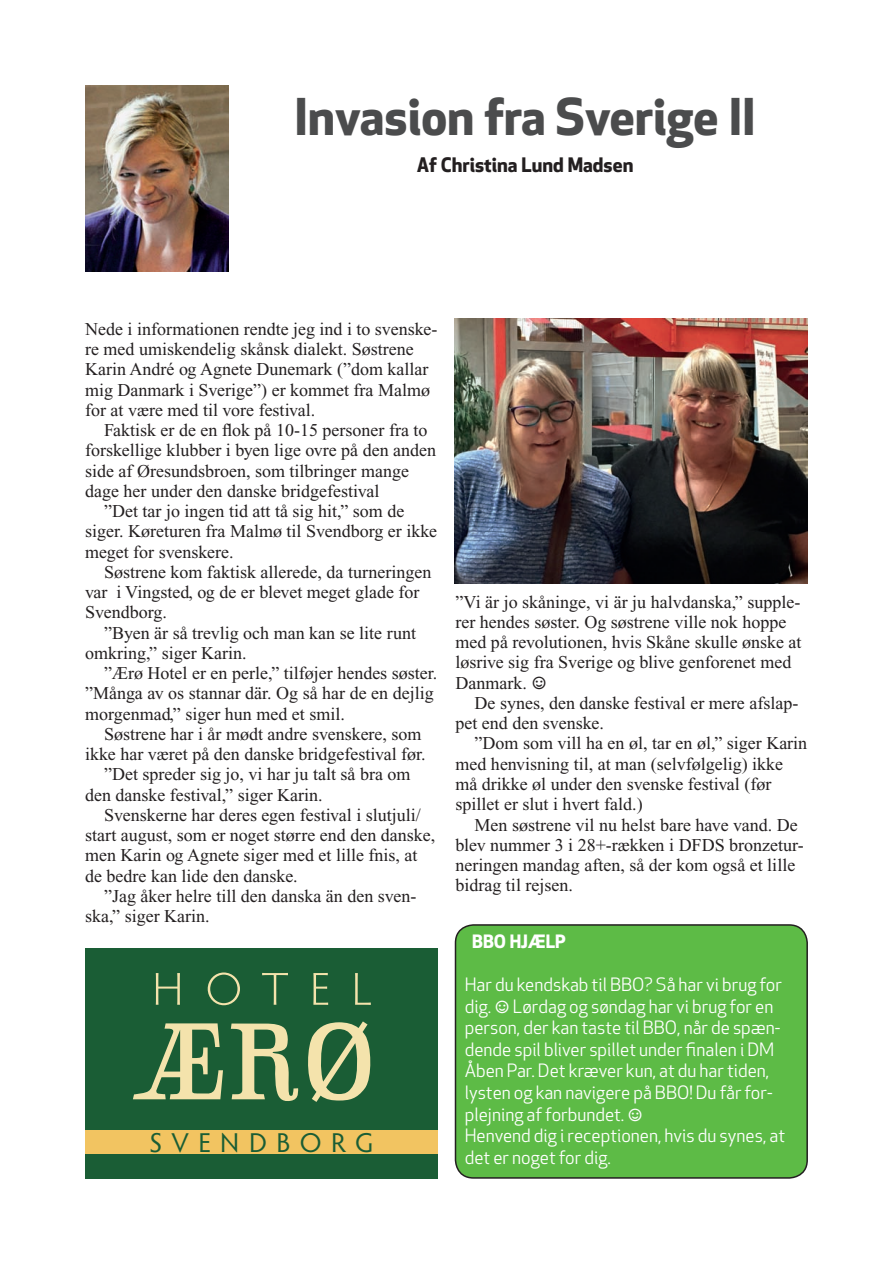
<style>
.page{position:relative;width:893px;height:1263px;background:#fff}
.page>*{position:absolute;margin:0;border:0;box-sizing:border-box;transform-origin:0 0}
.t1{font:700 49.5px "Apex New";color:#4b4c4d}
.t2{font:27.3px "Hypatia Sans Pro";letter-spacing:.345em;color:#1a5d35}
.t3{font:700 19.5px "Apex New";color:#231f20}
.t4{font:18px/20.2px "Bridge";color:#231f20}
.t5{font:18px/21.6px "Apex New";color:#fff}
.t6{font:700 18px "Apex New";color:#fff}
.s1{font-family:"The Serif HP5 Plain"}
</style>
<div class="page">
<img style="left:85px;top:85px;width:143px;height:186px">
<div style="left:455px;top:925px;width:352px;height:253px;background:#5dbb46;border-radius:18px"></div>
<div style="left:455px;top:924px;width:353px;height:255px;border:2px solid #231f20;border-radius:18px"></div>
<img style="left:455px;top:319px;width:352px;height:264px">
<div style="left:85px;top:1127px;width:352px;height:29px;background:#f2c461"></div>
<div style="left:85px;top:948px;width:352px;height:181px;background:#1a5d35"></div>
<div style="left:85px;top:1154px;width:352px;height:25px;background:#1a5d35"></div>
<svg style="left:156px;top:973px;width:24px;height:32px"></svg>
<svg style="left:208px;top:972px;width:32px;height:33px"></svg>
<svg style="left:262px;top:973px;width:26px;height:32px"></svg>
<svg style="left:313px;top:973px;width:15px;height:32px"></svg>
<svg style="left:355px;top:973px;width:16px;height:32px"></svg>
<svg style="left:133px;top:1023px;width:90px;height:76px"></svg>
<svg style="left:231px;top:1023px;width:67px;height:78px"></svg>
<svg style="left:308px;top:1021px;width:63px;height:81px"></svg>
<h1 class="t1" style="left:294px;top:81px;width:463px">Invasion fra Sverige II</h1>
<p class="t3" style="left:417px;top:151px;width:218px">Af Christina Lund Madsen</p>
<p class="t4" style="left:85px;top:318px;width:354px">Nede i informationen rendte jeg ind i to svenske&shy;re med umiskendelig skånsk dialekt. Søstrene Karin André og Agnete Dunemark (”dom kallar mig Danmark i Sverige”) er kommet fra Malmø for at være med til vore festival.</p>
<p class="t4" style="left:104px;top:420px;width:325px">Faktisk er de en flok på 10-15 personer fra to</p>
<p class="t4" style="left:85px;top:440px;width:353px">forskellige klubber i byen lige ovre på den anden</p>
<p class="t4" style="left:85px;top:460px;width:325px">side af Øresundsbroen, som tilbringer mange</p>
<p class="t4" style="left:85px;top:480px;width:296px">dage her under den danske bridgefestival</p>
<p class="t4" style="left:104px;top:501px;width:302px">”Det tar jo ingen tid att tå sig hit,” som de</p>
<p class="t4" style="left:85px;top:521px;width:354px">siger. Køreturen fra Malmø til Svendborg er ikke</p>
<p class="t4" style="left:85px;top:541px;width:150px">meget for svenskere.</p>
<p class="t4" style="left:104px;top:561px;width:329px">Søstrene kom faktisk allerede, da turneringen</p>
<p class="t4" style="left:85px;top:582px;width:336px">var i Vingsted, og de er blevet meget glade for</p>
<p class="t4" style="left:85px;top:602px;width:83px">Svendborg.</p>
<p class="t4" style="left:104px;top:622px;width:313px">”Byen är så trevlig och man kan se lite runt</p>
<p class="t4" style="left:85px;top:642px;width:163px">omkring,” siger Karin.</p>
<p class="t4" style="left:104px;top:663px;width:335px">”Ærø Hotel er en perle,” tilføjer hendes søster.</p>
<p class="t4" style="left:85px;top:683px;width:350px">”Många av os stannar där. Og så har de en dejlig</p>
<p class="t4" style="left:85px;top:703px;width:261px">morgenmad,” siger hun med et smil.</p>
<p class="t4" style="left:104px;top:723px;width:319px">Søstrene har i år mødt andre svenskere, som</p>
<p class="t4" style="left:85px;top:744px;width:342px">ikke har været på den danske bridgefestival før.</p>
<p class="t4" style="left:104px;top:764px;width:308px">”Det spreder sig jo, vi har ju talt så bra om</p>
<p class="t4" style="left:85px;top:784px;width:239px">den danske festival,” siger Karin.</p>
<p class="t4" style="left:104px;top:804px;width:318px">Svenskerne har deres egen festival i slutjuli/</p>
<p class="t4" style="left:85px;top:825px;width:352px">start august, som er noget større end den danske,</p>
<p class="t4" style="left:85px;top:845px;width:334px">men Karin og Agnete siger med et lille fnis, at</p>
<p class="t4" style="left:85px;top:865px;width:214px">de bedre kan lide den danske.</p>
<p class="t4" style="left:104px;top:885px;width:314px">”Jag åker helre till den danska än den sven-</p>
<p class="t4" style="left:85px;top:906px;width:126px">ska,” siger Karin.</p>
<h2 class="t2" style="left:149px;top:1124px;width:225px">SVENDBORG</h2>
<p class="t4" style="left:455px;top:591px;width:347px">”Vi är jo skåninge, vi är ju halvdanska,” supple&shy;rer hendes søster. Og søstrene ville nok hoppe med på revolutionen, hvis Skåne skulle ønske at løsrive sig fra Sverige og blive genforenet med Danmark. <span class="s1">☺</span></p>
<p class="t4" style="left:455px;top:693px;width:344px;text-indent:19px">De synes, den danske festival er mere afslap&shy;pet end den svenske.</p>
<p class="t4" style="left:455px;top:733px;width:353px;text-indent:19px">”Dom som vill ha en øl, tar en øl,” siger Karin med henvisning til, at man (selvfølgelig) ikke må drikke øl under den svenske festival (før spillet er slut i hvert fald.)</p>
<p class="t4" style="left:455px;top:814px;width:350px;text-indent:19px">Men søstrene vil nu helst bare have vand. De blev nummer 3 i 28+-rækken i DFDS bronzetur&shy;neringen mandag aften, så der kom også et lille bidrag til rejsen.</p>
<p class="t6" style="left:472px;top:928px;width:95px">BBO HJÆLP</p>
<p class="t5" style="left:465px;top:973px;width:322px">Har du kendskab til BBO? Så har vi brug for dig. <span class="s1">☺</span> Lørdag og søndag har vi brug for en person, der kan taste til BBO, når de spæn&shy;dende spil bliver spillet under finalen i DM Åben Par. Det kræver kun, at du har tiden, lysten og kan navigere på BBO! Du får for&shy;plejning af forbundet. <span class="s1">☺<br></span>Henvend dig i receptionen, hvis du synes, at det er noget for dig.</p>
</div>
